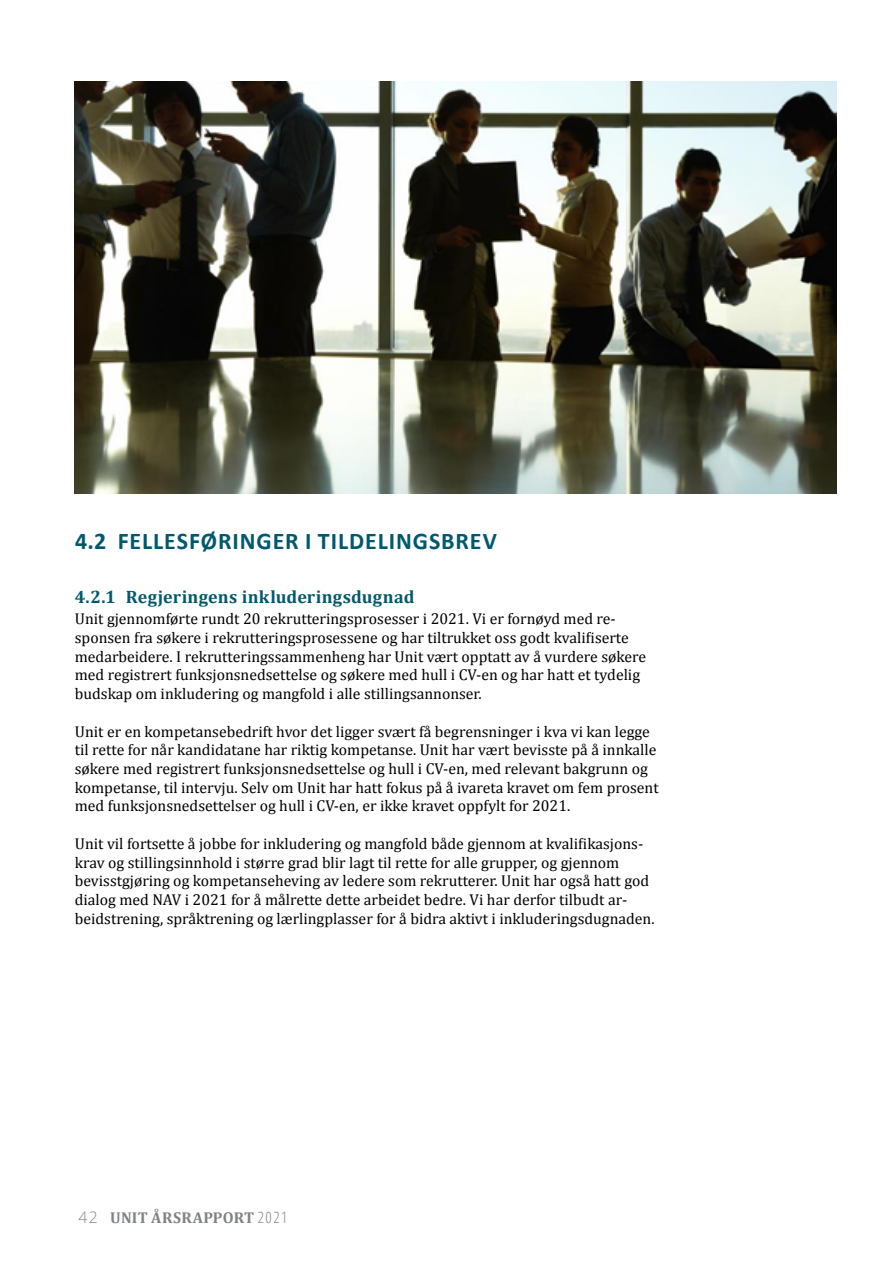
<style>
.page{position:relative;width:893px;height:1263px;background:#fff}
.page>*{position:absolute;margin:0;border:0;box-sizing:border-box;transform-origin:0 0}
.h1_overskrift{font:700 24px "Calibri";letter-spacing:.035em;color:#00596d}
.h2_overskrift{font:700 18px "Cambria";letter-spacing:.015em;color:#00596d}
.brødtekst_uten_innry{font:15.75px/18.8px "Cambria";color:#000}
.t1{font:700 15.75px "Cambria";letter-spacing:.015em;color:#808285}
.s1{font-family:"Open Sans";font-weight:300}
.s2{font-family:"Open Sans";font-weight:300;font-stretch:condensed}
</style>
<div class="page">
<img style="left:75px;top:82px;width:761px;height:411px">
<h1 class="h1_overskrift" style="left:75px;top:524px;width:423px">4.2 FELLESFØRINGER I TILDELINGSBREV</h1>
<h2 class="h2_overskrift" style="left:75px;top:584px;width:341px">4.2.1 Regjeringens inkluderingsdugnad</h2>
<p class="brødtekst_uten_innry" style="left:75px;top:609px;width:573px">Unit gjennomførte rundt 20 rekrutteringsprosesser i 2021. Vi er fornøyd med re&shy;sponsen fra søkere i rekrutteringsprosessene og har tiltrukket oss godt kvalifiserte medarbeidere. I rekrutteringssammenheng har Unit vært opptatt av å vurdere søkere med registrert funksjonsnedsettelse og søkere med hull i CV-en og har hatt et tydelig budskap om inkludering og mangfold i alle stillingsannonser.</p>
<p class="brødtekst_uten_innry" style="left:75px;top:722px;width:585px">Unit er en kompetansebedrift hvor det ligger svært få begrensninger i kva vi kan legge til rette for når kandidatane har riktig kompetanse. Unit har vært bevisste på å innkalle søkere med registrert funksjonsnedsettelse og hull i CV-en, med relevant bakgrunn og kompetanse, til intervju. Selv om Unit har hatt fokus på å ivareta kravet om fem prosent med funksjonsnedsettelser og hull i CV-en, er ikke kravet oppfylt for 2021.</p>
<p class="brødtekst_uten_innry" style="left:75px;top:834px;width:581px">Unit vil fortsette å jobbe for inkludering og mangfold både gjennom at kvalifikasjons&shy;krav og stillingsinnhold i større grad blir lagt til rette for alle grupper, og gjennom bevisstgjøring og kompetanseheving av ledere som rekrutterer. Unit har også hatt god dialog med NAV i 2021 for å målrette dette arbeidet bedre. Vi har derfor tilbudt ar&shy;beidstrening, språktrening og lærlingplasser for å bidra aktivt i inkluderingsdugnaden.</p>
<p class="t1" style="left:79px;top:1206px;width:210px"><span class="s1">42</span> UNIT ÅRSRAPPORT <span class="s2">2021</span></p>
</div>
